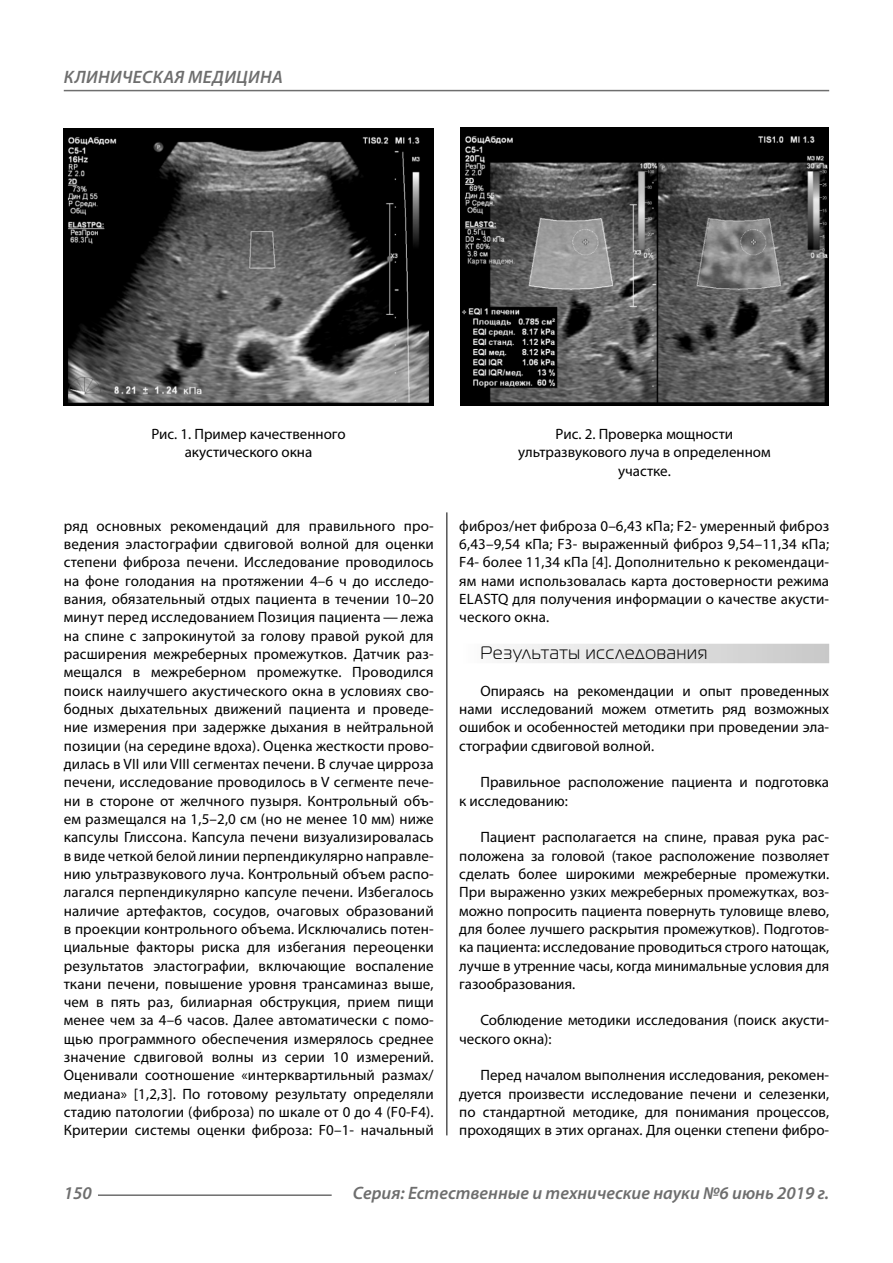
<style>
.page{position:relative;width:893px;height:1263px;background:#fff}
.page>*{position:absolute;margin:0;border:0;box-sizing:border-box;transform-origin:0 0}
.t1{font:italic 600 18px "Myriad Pro";color:#6e6e6e}
.Subheader{font:18px "Magistral C";letter-spacing:.05em;color:#000}
.t2{font:italic 600 18px "Myriad Pro";letter-spacing:.02em;color:#6e6e6e}
.Normal{font:15px/18.3px "Myriad Pro";color:#000;text-align:justify}
.podpis{font:15px/18.3px "Myriad Pro";color:#000;text-align:center}
</style>
<div class="page">
<hr style="left:446px;top:512px;width:1px;height:623px;background:#000">
<div style="left:459px;top:644px;width:370px;height:19px;background:linear-gradient(to right,#fcfcfc,#c8c8c8)"></div>
<img style="left:64px;top:128px;width:369px;height:277px">
<img style="left:460px;top:128px;width:369px;height:277px">
<hr style="left:98px;top:1194px;width:234px;height:2px;background:#6e6e6e">
<hr style="left:64px;top:90px;width:765px;height:1px;background:#6e6e6e">
<p class="t2" style="left:64px;top:66px;width:220px">КЛИНИЧЕСКАЯ МЕДИЦИНА</p>
<p class="podpis" style="left:151px;top:425px;width:196px">Рис. 1. Пример качественного акустического окна</p>
<p class="podpis" style="left:518px;top:425px;width:254px">Рис. 2. Проверка мощности ультразвукового луча в определенном участке.</p>
<p class="Normal" style="left:64px;top:516px;width:371px">ряд основных рекомендаций для правильного про&shy;ведения эластографии сдвиговой волной для оценки степени фиброза печени. Исследование проводилось на фоне голодания на протяжении 4–6 ч до исследо&shy;вания, обязательный отдых пациента в течении 10–20 минут перед исследованием Позиция пациента — лежа на спине с запрокинутой за голову правой рукой для расширения межреберных промежутков. Датчик раз&shy;мещался в межреберном промежутке. Проводился поиск наилучшего акустического окна в условиях сво&shy;бодных дыхательных движений пациента и проведе&shy;ние измерения при задержке дыхания в нейтральной позиции (на середине вдоха). Оценка жесткости прово&shy;дилась в VII или VIII сегментах печени. В случае цирроза печени, исследование проводилось в V сегменте пече&shy;ни в стороне от желчного пузыря. Контрольный объ&shy;ем размещался на 1,5–2,0 см (но не менее 10 мм) ниже капсулы Глиссона. Капсула печени визуализировалась в виде четкой белой линии перпендикулярно направле&shy;нию ультразвукового луча. Контрольный объем распо&shy;лагался перпендикулярно капсуле печени. Избегалось наличие артефактов, сосудов, очаговых образований в проекции контрольного объема. Исключались потен&shy;циальные факторы риска для избегания переоценки результатов эластографии, включающие воспаление ткани печени, повышение уровня трансаминаз выше, чем в пять раз, билиарная обструкция, прием пищи менее чем за 4–6 часов. Далее автоматически с помо&shy;щью программного обеспечения измерялось среднее значение сдвиговой волны из серии 10 измерений.<br>Оценивали соотношение «интерквартильный размах/ медиана» [1,2,3]. По готовому результату определяли стадию патологии (фиброза) по шкале от 0 до 4 (F0-F4).<br>Критерии системы оценки фиброза: F0–1- начальный</p>
<p class="Normal" style="left:459px;top:516px;width:371px">фиброз/нет фиброза 0–6,43 кПа; F2- умеренный фиброз 6,43–9,54 кПа; F3- выраженный фиброз 9,54–11,34 кПа; F4- более 11,34 кПа [4]. Дополнительно к рекомендаци&shy;ям нами использовалась карта достоверности режима ELASTQ для получения информации о качестве акусти&shy;ческого окна.</p>
<p class="Subheader" style="left:480px;top:643px;width:228px">Результаты исследования</p>
<p class="Normal" style="left:459px;top:681px;width:371px;text-indent:21px">Опираясь на рекомендации и опыт проведенных нами исследований можем отметить ряд возможных ошибок и особенностей методики при проведении эла&shy;стографии сдвиговой волной.</p>
<p class="Normal" style="left:459px;top:773px;width:371px;text-indent:21px">Правильное расположение пациента и подготовка к исследованию:</p>
<p class="Normal" style="left:459px;top:828px;width:371px;text-indent:21px">Пациент располагается на спине, правая рука рас&shy;положена за головой (такое расположение позволяет сделать более широкими межреберные промежутки.<br>При выраженно узких межреберных промежутках, воз&shy;можно попросить пациента повернуть туловище влево, для более лучшего раскрытия промежутков). Подготов&shy;ка пациента: исследование проводиться строго натощак, лучше в утренние часы, когда минимальные условия для газообразования.</p>
<p class="Normal" style="left:459px;top:1011px;width:371px;text-indent:21px">Соблюдение методики исследования (поиск акусти&shy;ческого окна):</p>
<p class="Normal" style="left:459px;top:1066px;width:371px;text-indent:21px">Перед началом выполнения исследования, рекомен&shy;дуется произвести исследование печени и селезенки, по стандартной методике, для понимания процессов, проходящих в этих органах. Для оценки степени фибро-</p>
<p class="t1" style="left:64px;top:1182px;width:30px">150</p>
<p class="t1" style="left:353px;top:1182px;width:478px">Серия: Естественные и технические науки №6 июнь 2019 г.</p>
</div>
